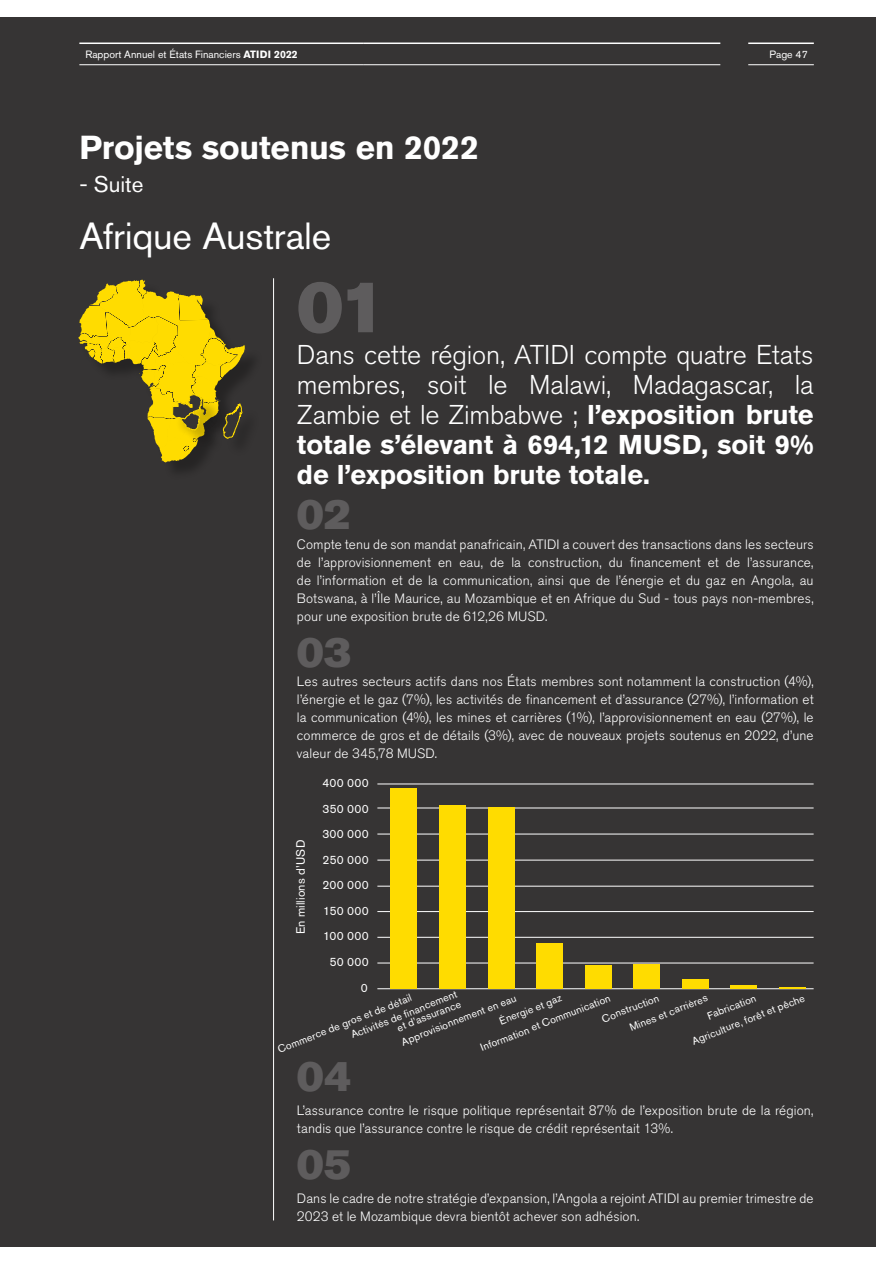
<style>
.page{position:relative;width:893px;height:1263px;background:#fff}
.page>*{position:absolute;margin:0;border:0;box-sizing:border-box;transform-origin:0 0}
.t1{font:72px "Akzidenz Grotesk BQ Super";color:#5e5c5d}
.t2{font:42px "Akzidenz Grotesk BQ Super";color:#5e5c5d}
.t3{font:37.5px "Akzidenz Grotesk BQ";letter-spacing:-.005em;color:#fff}
.t4{font:700 33px "Akzidenz Grotesk BQ";letter-spacing:-.005em;color:#fff}
.t5{font:300 27px/30px "Akzidenz Grotesk BQ";letter-spacing:-.005em;color:#fff;text-align:justify}
.t6{font:22.5px "Akzidenz Grotesk BQ";color:#fff}
.t7{font:300 13.5px/18px "Akzidenz Grotesk BQ";letter-spacing:.01em;color:#fff;text-align:justify}
.t8{font:12px "Akzidenz Grotesk BQ";letter-spacing:.025em;color:#fff}
.t9{font:10.5px/10.6px "Akzidenz Grotesk BQ";color:#fff;text-align:right}
.s1{font-weight:700}
</style>
<div class="page">
<div style="left:0;top:17px;width:876px;height:1229px;background:#363434"></div>
<hr style="left:273px;top:278px;width:1px;height:942px;background:#fff">
<hr style="left:377px;top:988px;width:437px;height:1px;background:#fff">
<hr style="left:377px;top:963px;width:437px;height:1px;background:#fff">
<hr style="left:377px;top:937px;width:437px;height:1px;background:#fff">
<hr style="left:377px;top:911px;width:437px;height:1px;background:#fff">
<hr style="left:377px;top:886px;width:437px;height:1px;background:#fff">
<hr style="left:377px;top:860px;width:437px;height:1px;background:#fff">
<hr style="left:377px;top:834px;width:437px;height:1px;background:#fff">
<hr style="left:377px;top:808px;width:437px;height:1px;background:#fff">
<hr style="left:377px;top:784px;width:437px;height:1px;background:#fff">
<hr style="left:779px;top:987px;width:27px;height:2px;background:#ffdc00">
<hr style="left:730px;top:986px;width:27px;height:3px;background:#ffdc00">
<div style="left:682px;top:980px;width:27px;height:9px;background:#ffdc00"></div>
<div style="left:633px;top:964px;width:27px;height:25px;background:#ffdc00"></div>
<div style="left:585px;top:965px;width:27px;height:24px;background:#ffdc00"></div>
<div style="left:536px;top:944px;width:27px;height:45px;background:#ffdc00"></div>
<div style="left:488px;top:808px;width:26px;height:181px;background:#ffdc00"></div>
<div style="left:439px;top:805px;width:27px;height:184px;background:#ffdc00"></div>
<div style="left:390px;top:788px;width:27px;height:201px;background:#ffdc00"></div>
<svg style="left:78px;top:280px;width:167px;height:182px"></svg>
<hr style="left:79px;top:43px;width:285px;height:1px;background:#fff">
<hr style="left:364px;top:43px;width:356px;height:1px;background:#fff">
<hr style="left:79px;top:64px;width:285px;height:1px;background:#fff">
<hr style="left:364px;top:64px;width:356px;height:1px;background:#fff">
<hr style="left:748px;top:43px;width:66px;height:1px;background:#fff">
<hr style="left:748px;top:64px;width:66px;height:1px;background:#fff">
<p class="t9" style="left:85px;top:49px;width:214px">Rapport Annuel et États Financiers <span class="s1">ATIDI 2022</span></p>
<p class="t9" style="left:770px;top:49px;width:40px">Page 47</p>
<h3 class="t4" style="left:79px;top:129px;width:401px">Projets soutenus en 2022</h3>
<h3 class="t6" style="left:79px;top:170px;width:66px">- Suite</h3>
<h3 class="t3" style="left:79px;top:214px;width:254px">Afrique Australe</h3>
<h1 class="t1" style="left:297px;top:265px;width:91px">01</h1>
<h3 class="t5" style="left:297px;top:340px;width:518px">Dans cette région, ATIDI compte quatre Etats membres, soit le Malawi, Madagascar, la Zambie et le Zimbabwe ; <span class="s1">l’exposition brute totale s’élevant à 694,12 MUSD, soit 9% de l’exposition brute totale.</span></h3>
<h2 class="t2" style="left:297px;top:490px;width:56px">02</h2>
<p class="t7" style="left:297px;top:535px;width:518px">Compte tenu de son mandat panafricain, ATIDI a couvert des transactions dans les secteurs de l’approvisionnement en eau, de la construction, du financement et de l’assurance, de l’information et de la communication, ainsi que de l’énergie et du gaz en Angola, au Botswana, à l’Île Maurice, au Mozambique et en Afrique du Sud - tous pays non-membres, pour une exposition brute de 612,26 MUSD.</p>
<h2 class="t2" style="left:297px;top:628px;width:56px">03</h2>
<p class="t7" style="left:297px;top:673px;width:518px">Les autres secteurs actifs dans nos États membres sont notamment la construction (4%), l’énergie et le gaz (7%), les activités de financement et d’assurance (27%), l’information et la communication (4%), les mines et carrières (1%), l’approvisionnement en eau (27%), le commerce de gros et de détails (3%), avec de nouveaux projets soutenus en 2022, d’une valeur de 345,78 MUSD.</p>
<p class="t8" style="left:322px;top:776px;width:48px">400 000</p>
<p class="t8" style="left:322px;top:801px;width:48px">350 000</p>
<p class="t8" style="left:294px;top:934px;width:96px;rotate:-90deg">En millions d’USD</p>
<p class="t8" style="left:322px;top:827px;width:48px">300 000</p>
<p class="t8" style="left:323px;top:852px;width:48px">250 000</p>
<p class="t8" style="left:322px;top:878px;width:48px">200 000</p>
<p class="t8" style="left:323px;top:903px;width:47px">150 000</p>
<p class="t8" style="left:323px;top:929px;width:47px">100 000</p>
<p class="t8" style="left:330px;top:955px;width:41px">50 000</p>
<p class="t8" style="left:361px;top:980px;width:8px">0</p>
<p class="t9" style="left:350px;top:1030px;width:115px;rotate:-22deg">Activités de fi nancement et d’assurance</p>
<p class="t9" style="left:498px;top:1016px;width:68px;rotate:-22deg">Énergie et gaz</p>
<p class="t9" style="left:600px;top:1014px;width:62px;rotate:-22deg">Construction</p>
<p class="t9" style="left:706px;top:1011px;width:53px;rotate:-22deg">Fabrication</p>
<p class="t9" style="left:276px;top:1045px;width:145px;rotate:-22deg">Commerce de gros et de détail</p>
<p class="t9" style="left:479px;top:1043px;width:140px;rotate:-22deg">Information et Communication</p>
<p class="t9" style="left:400px;top:1037px;width:124px;rotate:-22deg">Approvisionnement en eau</p>
<p class="t9" style="left:628px;top:1023px;width:84px;rotate:-22deg">Mines et carrières</p>
<p class="t9" style="left:690px;top:1037px;width:122px;rotate:-22deg">Agriculture, forêt et pêche</p>
<h2 class="t2" style="left:297px;top:1052px;width:56px">04</h2>
<p class="t7" style="left:297px;top:1102px;width:518px">L’assurance contre le risque politique représentait 87% de l’exposition brute de la région, tandis que l’assurance contre le risque de crédit représentait 13%.</p>
<h2 class="t2" style="left:297px;top:1140px;width:56px">05</h2>
<p class="t7" style="left:297px;top:1190px;width:518px">Dans le cadre de notre stratégie d’expansion, l’Angola a rejoint ATIDI au premier trimestre de<br>2023 et le Mozambique devra bientôt achever son adhésion.</p>
</div>
